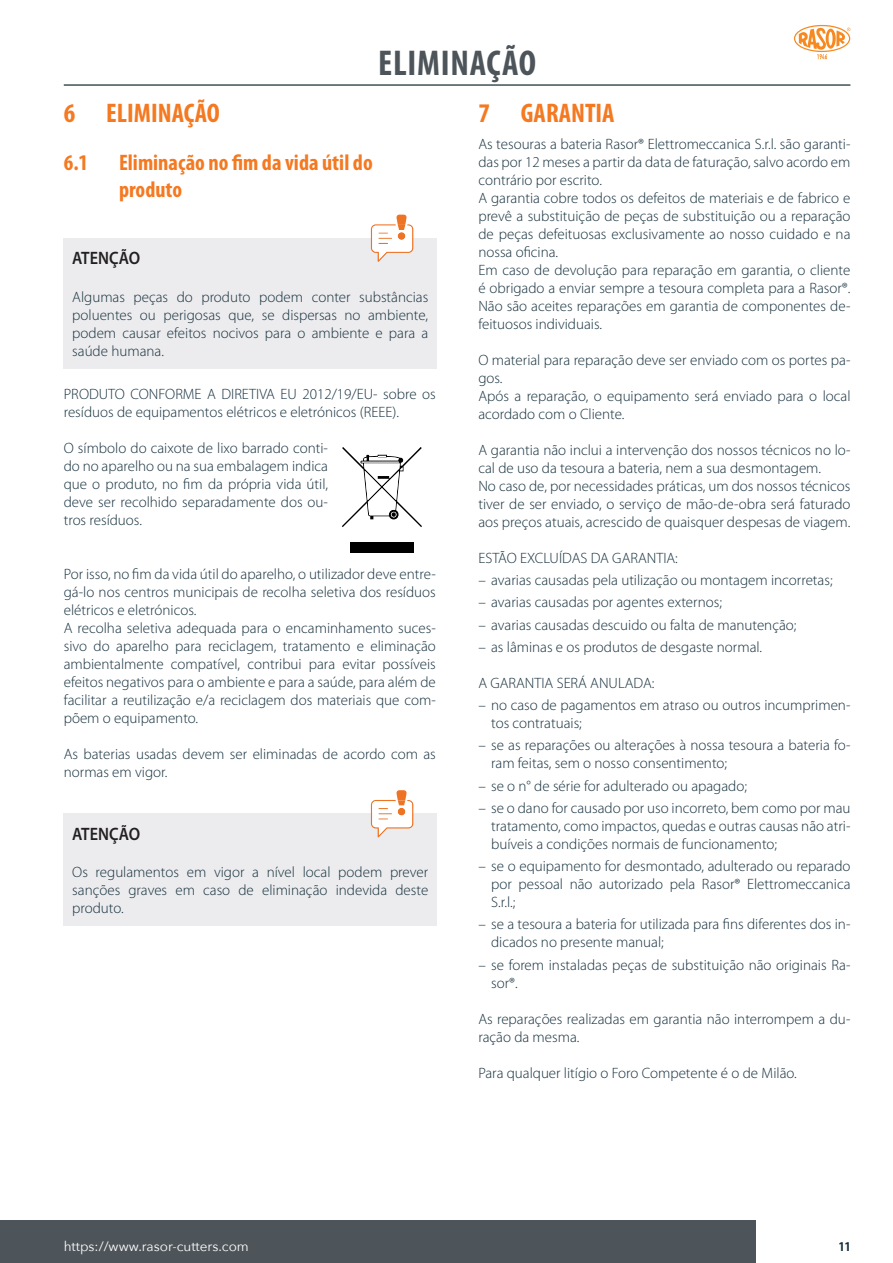
<style>
.page{position:relative;width:893px;height:1263px;background:#fff}
.page>*{position:absolute;margin:0;border:0;box-sizing:border-box;transform-origin:0 0}
.t1{font:700 condensed 36px "Myriad Pro";letter-spacing:.02em;color:#4d545a}
.t2{font:700 condensed 27px "Myriad Pro";color:#f47921}
.t3{font:700 condensed 22.5px/27px "Myriad Pro";color:#f47921}
.Testo_bold{font:600 18px "Myriad Pro";color:#231f20;scale:.9 1}
.Testo{font:300 15px/18px "Myriad Pro";color:#16303d}
.Testo_simboli_new{font:300 15px/18px "Myriad Pro";color:#16303d;text-align:justify}
.t4{font:13.5px "Avenir Next";color:#fff}
.t5{font:700 condensed 13.5px "Myriad Pro";color:#16303d}
</style>
<div class="page">
<div style="left:0;top:1220px;width:755px;height:43px;background:#4d545a"></div>
<hr style="left:64px;top:84px;width:786px;height:2px;background:#425159">
<svg style="left:794px;top:25px;width:56px;height:34px"></svg>
<div style="left:64px;top:238px;width:373px;height:130px;background:#ececee"></div>
<svg style="left:371px;top:215px;width:42px;height:47px"></svg>
<div style="left:64px;top:813px;width:373px;height:113px;background:#ececee"></div>
<svg style="left:371px;top:790px;width:42px;height:47px"></svg>
<svg style="left:342px;top:447px;width:80px;height:106px"></svg>
<h1 class="t1" style="left:378px;top:43px;width:159px">ELIMINAÇÃO</h1>
<p class="t2" style="left:64px;top:98px;width:158px">6 ELIMINAÇÃO</p>
<p class="t3" style="left:64px;top:150px;width:26px">6.1</p>
<p class="t3" style="left:119px;top:150px;width:255px">Eliminação no fim da vida útil do produto</p>
<p class="Testo_bold" style="left:72px;top:248px;width:77px">ATENÇÃO</p>
<p class="Testo_simboli_new" style="left:72px;top:288px;width:357px">Algumas peças do produto podem conter substâncias poluentes ou perigosas que, se dispersas no ambiente, podem causar efeitos nocivos para o ambiente e para a saúde humana.</p>
<p class="Testo" style="left:64px;top:385px;width:374px">PRODUTO CONFORME A DIRETIVA EU 2012/19/EU- sobre os resíduos de equipamentos elétricos e eletrónicos (REEE).</p>
<p class="Testo" style="left:64px;top:439px;width:266px;text-align:justify">O símbolo do caixote de lixo barrado conti&shy;do no aparelho ou na sua embalagem indica que o produto, no fim da própria vida útil, deve ser recolhido separadamente dos ou&shy;tros resíduos.</p>
<p class="Testo" style="left:64px;top:565px;width:374px;text-align:justify">Por isso, no fim da vida útil do aparelho, o utilizador deve entre&shy;gá-lo nos centros municipais de recolha seletiva dos resíduos elétricos e eletrónicos.</p>
<p class="Testo" style="left:64px;top:619px;width:374px;text-align:justify">A recolha seletiva adequada para o encaminhamento suces&shy;sivo do aparelho para reciclagem, tratamento e eliminação ambientalmente compatível, contribui para evitar possíveis efeitos negativos para o ambiente e para a saúde, para além de facilitar a reutilização e/a reciclagem dos materiais que com&shy;põem o equipamento.</p>
<p class="Testo" style="left:64px;top:745px;width:374px">As baterias usadas devem ser eliminadas de acordo com as normas em vigor.</p>
<p class="Testo_bold" style="left:72px;top:824px;width:77px">ATENÇÃO</p>
<p class="Testo_simboli_new" style="left:72px;top:863px;width:357px">Os regulamentos em vigor a nível local podem prever sanções graves em caso de eliminação indevida deste produto.</p>
<p class="t2" style="left:478px;top:98px;width:138px">7 GARANTIA</p>
<p class="Testo" style="left:478px;top:135px;width:374px;text-align:justify">As tesouras a bateria Rasor® Elettromeccanica S.r.l. são garanti&shy;das por 12 meses a partir da data de faturação, salvo acordo em contrário por escrito.</p>
<p class="Testo" style="left:478px;top:189px;width:374px;text-align:justify">A garantia cobre todos os defeitos de materiais e de fabrico e prevê a substituição de peças de substituição ou a reparação de peças defeituosas exclusivamente ao nosso cuidado e na nossa oficina.</p>
<p class="Testo" style="left:478px;top:261px;width:374px;text-align:justify">Em caso de devolução para reparação em garantia, o cliente é obrigado a enviar sempre a tesoura completa para a Rasor®.<br>Não são aceites reparações em garantia de componentes de&shy;feituosos individuais.</p>
<p class="Testo" style="left:478px;top:351px;width:374px">O material para reparação deve ser enviado com os portes pa&shy;gos.</p>
<p class="Testo" style="left:478px;top:387px;width:374px">Após a reparação, o equipamento será enviado para o local acordado com o Cliente.</p>
<p class="Testo" style="left:478px;top:441px;width:374px">A garantia não inclui a intervenção dos nossos técnicos no lo&shy;cal de uso da tesoura a bateria, nem a sua desmontagem.</p>
<p class="Testo" style="left:478px;top:477px;width:374px;text-align:justify">No caso de, por necessidades práticas, um dos nossos técnicos tiver de ser enviado, o serviço de mão-de-obra será faturado aos preços atuais, acrescido de quaisquer despesas de viagem.</p>
<p class="Testo" style="left:478px;top:549px;width:201px">ESTÃO EXCLUÍDAS DA GARANTIA:</p>
<p class="Testo" style="left:478px;top:571px;width:356px">– avarias causadas pela utilização ou montagem incorretas;</p>
<p class="Testo" style="left:478px;top:593px;width:245px">– avarias causadas por agentes externos;</p>
<p class="Testo" style="left:478px;top:616px;width:320px">– avarias causadas descuido ou falta de manutenção;</p>
<p class="Testo" style="left:478px;top:638px;width:285px">– as lâminas e os produtos de desgaste normal.</p>
<p class="Testo" style="left:478px;top:674px;width:178px">A GARANTIA SERÁ ANULADA:</p>
<p class="Testo" style="left:491px;top:696px;width:361px;text-indent:-13px">– no caso de pagamentos em atraso ou outros incumprimen&shy;tos contratuais;</p>
<p class="Testo" style="left:491px;top:736px;width:361px;text-indent:-13px">– se as reparações ou alterações à nossa tesoura a bateria fo&shy;ram feitas, sem o nosso consentimento;</p>
<p class="Testo" style="left:478px;top:777px;width:270px">– se o n° de série for adulterado ou apagado;</p>
<p class="Testo" style="left:491px;top:799px;width:361px;text-align:justify;text-indent:-13px">– se o dano for causado por uso incorreto, bem como por mau tratamento, como impactos, quedas e outras causas não atri&shy;buíveis a condições normais de funcionamento;</p>
<p class="Testo" style="left:491px;top:857px;width:361px;text-align:justify;text-indent:-13px">– se o equipamento for desmontado, adulterado ou reparado por pessoal não autorizado pela Rasor® Elettromeccanica S.r.l.;</p>
<p class="Testo" style="left:491px;top:915px;width:361px;text-indent:-13px">– se a tesoura a bateria for utilizada para fins diferentes dos in&shy;dicados no presente manual;</p>
<p class="Testo" style="left:491px;top:956px;width:361px;text-indent:-13px">– se forem instaladas peças de substituição não originais Ra&shy;sor®.</p>
<p class="Testo" style="left:478px;top:1010px;width:374px">As reparações realizadas em garantia não interrompem a du&shy;ração da mesma.</p>
<p class="Testo" style="left:478px;top:1064px;width:320px">Para qualquer litígio o Foro Competente é o de Milão.</p>
<p class="t4" style="left:64px;top:1235px;width:187px">https://www.rasor-cutters.com</p>
<p class="t5" style="left:839px;top:1239px;width:13px">11</p>
</div>
